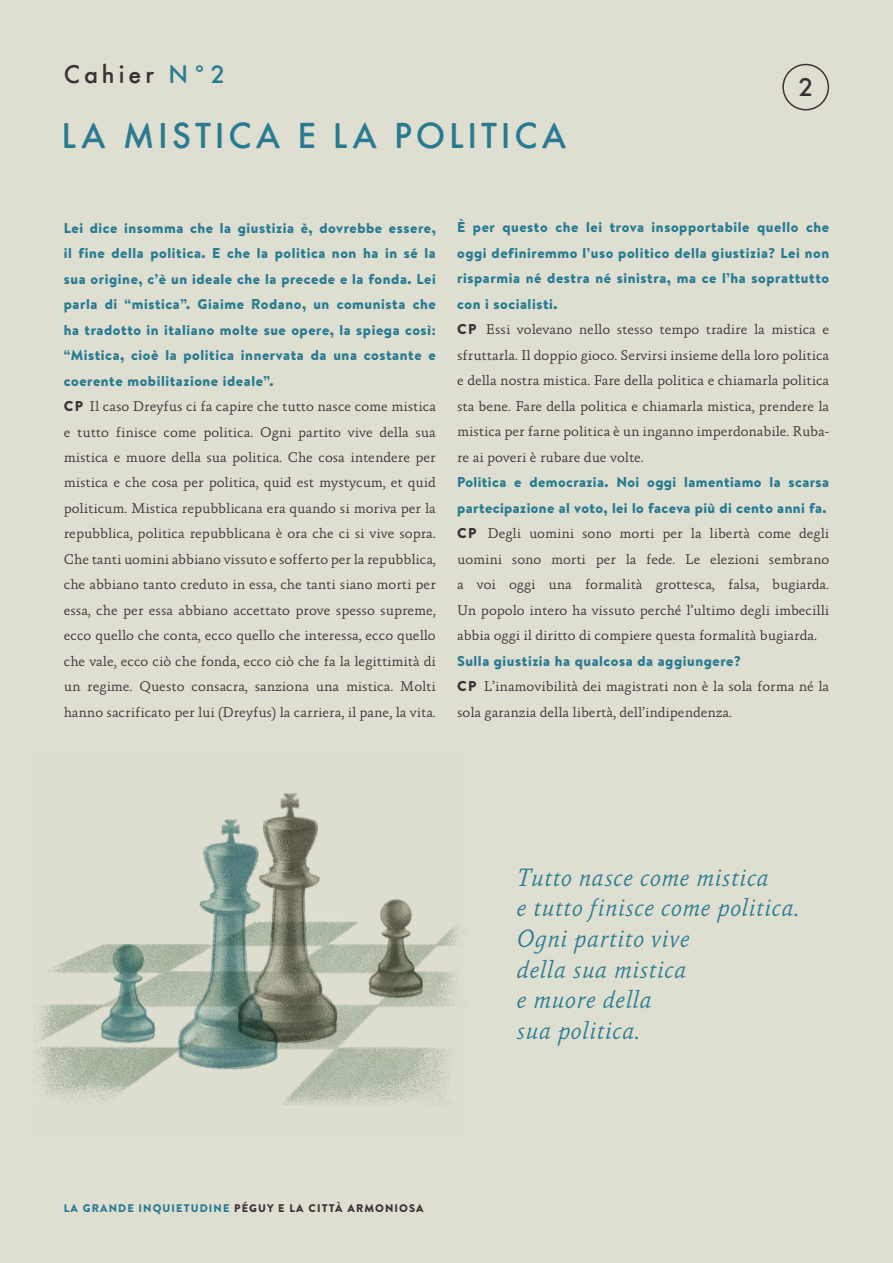
<style>
.page{position:relative;width:893px;height:1263px;background:#deded1}
.page>*{position:absolute;margin:0;border:0;box-sizing:border-box;transform-origin:0 0}
.t1{font:500 37.5px "Futura Round";letter-spacing:.1em;color:#287b91}
.t2{font:500 27px "Futura Round";color:#3d3035}
.t3{font:500 26.4px "Futura Round";letter-spacing:.15em;color:#3d3035}
.t4{font:italic 300 25.5px/30.6px "Absara TF";color:#287b91}
.t5{font:300 14.25px/25.5px "Absara TF";color:#3d3035;text-align:justify}
.t6{font:900 14.25px/25.5px "Brandon Text";letter-spacing:.04em;color:#287b91;text-align:justify}
.t7{font:900 11.1px "Brandon Text";letter-spacing:.1em;color:#3d3035}
.s1{color:#267c91}
.s2{font-family:"Brandon Text";font-weight:900}
.s3{color:#287b91}
</style>
<div class="page">
<div style="left:782px;top:64px;width:47px;height:46px;border:1px solid #3d3035;border-radius:50%"></div>
<img style="left:34px;top:793px;width:426px;height:313px">
<h3 class="t3" style="left:64px;top:55px;width:163px">Cahier <span class="s1">N°2</span></h3>
<h1 class="t1" style="left:62px;top:108px;width:506px">LA MISTICA E LA POLITICA</h1>
<h2 class="t2" style="left:799px;top:67px;width:15px">2</h2>
<p class="t6" style="left:64px;top:215px;width:374px">Lei dice insomma che la giustizia è, dovrebbe essere, il fine della politica. E che la politica non ha in sé la sua origine, c’è un ideale che la precede e la fonda. Lei parla di “mistica”. Giaime Rodano, un comunista che ha tradotto in italiano molte sue opere, la spiega così: “Mistica, cioè la politica innervata da una costante e coerente mobilitazione ideale”.</p>
<p class="t5" style="left:64px;top:394px;width:374px"><span class="s2">CP</span> Il caso Dreyfus ci fa capire che tutto nasce come mistica e tutto finisce come politica. Ogni partito vive della sua mistica e muore della sua politica. Che cosa intendere per mistica e che cosa per politica, quid est mystycum, et quid politicum. Mistica repubblicana era quando si moriva per la repubblica, politica repubblicana è ora che ci si vive sopra.<br>Che tanti uomini abbiano vissuto e sofferto per la repubblica, che abbiano tanto creduto in essa, che tanti siano morti per essa, che per essa abbiano accettato prove spesso supreme, ecco quello che conta, ecco quello che interessa, ecco quello che vale, ecco ciò che fonda, ecco ciò che fa la legittimità di un regime. Questo consacra, sanziona una mistica. Molti hanno sacrificato per lui (Dreyfus) la carriera, il pane, la vita.</p>
<p class="t6" style="left:457px;top:214px;width:374px">È per questo che lei trova insopportabile quello che oggi definiremmo l’uso politico della giustizia? Lei non risparmia né destra né sinistra, ma ce l’ha soprattutto con i socialisti.</p>
<p class="t5" style="left:457px;top:317px;width:374px"><span class="s2">CP</span> Essi volevano nello stesso tempo tradire la mistica e sfruttarla. Il doppio gioco. Servirsi insieme della loro politica e della nostra mistica. Fare della politica e chiamarla politica sta bene. Fare della politica e chiamarla mistica, prendere la mistica per farne politica è un inganno imperdonabile. Ruba&shy;re ai poveri è rubare due volte.</p>
<p class="t6" style="left:457px;top:469px;width:374px">Politica e democrazia. Noi oggi lamentiamo la scarsa partecipazione al voto, lei lo faceva più di cento anni fa.</p>
<p class="t5" style="left:457px;top:521px;width:374px"><span class="s2">CP</span> Degli uomini sono morti per la libertà come degli uomini sono morti per la fede. Le elezioni sembrano a voi oggi una formalità grottesca, falsa, bugiarda.<br>Un popolo intero ha vissuto perché l’ultimo degli imbecilli abbia oggi il diritto di compiere questa formalità bugiarda.</p>
<p class="t6" style="left:457px;top:648px;width:286px">Sulla giustizia ha qualcosa da aggiungere?</p>
<p class="t5" style="left:457px;top:674px;width:373px"><span class="s2">CP</span> L’inamovibilità dei magistrati non è la sola forma né la sola garanzia della libertà, dell’indipendenza.</p>
<h3 class="t4" style="left:517px;top:862px;width:284px">Tutto nasce come mistica<br>e tutto finisce come politica.<br>Ogni partito vive<br>della sua mistica<br>e muore della<br>sua politica.</h3>
<p class="t7" style="left:64px;top:1200px;width:361px"><span class="s3">LA GRANDE INQUIETUDINE</span> PÉGUY E LA CITTÀ ARMONIOSA</p>
</div>
